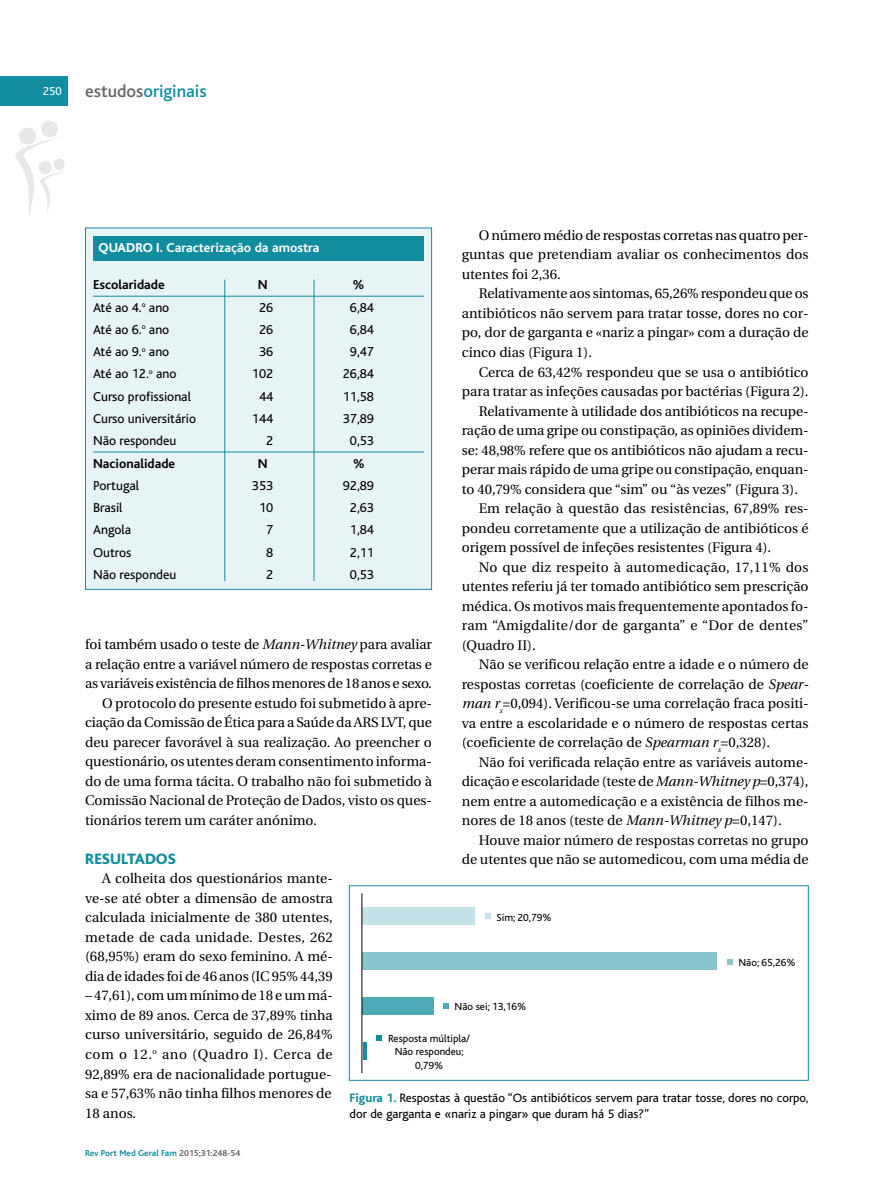
<style>
.page{position:relative;width:881px;height:1191px;background:#fff}
.page>*{position:absolute;margin:0;border:0;box-sizing:border-box;transform-origin:0 0}
.t1{font:500 18px "Bliss";color:#128d9f}
.t2{font:800 15.75px "Bliss";color:#128d9f}
.t3{font:13.8px/19.5px "Utopia";color:#000;text-align:justify}
.t4{font:13.8px "Utopia";letter-spacing:.02em;color:#000}
.t5{font:13.5px "Bliss";color:#000}
.t6{font:700 13.5px "Bliss";color:#fff}
.t7{font:700 13.5px "Bliss";color:#000}
.t8{font:12.75px/16.5px "Bliss";color:#000}
.t9{font:12px "Bliss";color:#fff}
.t10{font:10.8px/13.5px "Bliss";color:#000;text-align:center}
.t11{font:700 9px "Bliss";color:#128d9f}
.s1{color:#666}
.s2{font-style:italic}
.s3{font-weight:800}
.s4{font-weight:800;color:#128d9f}
</style>
<div class="page">
<svg style="left:15px;top:120px;width:50px;height:95px"></svg>
<div style="left:0;top:77px;width:68px;height:29px;background:#128d9f"></div>
<div style="left:86px;top:228px;width:345px;height:361px;background:#e7f4f5"></div>
<div style="left:85px;top:227px;width:347px;height:363px;border:1px solid #128d9f"></div>
<hr style="left:93px;top:296px;width:331px;height:1px;background:#128d9f">
<hr style="left:93px;top:451px;width:331px;height:1px;background:#128d9f">
<div style="left:93px;top:236px;width:331px;height:25px;background:#128d9f"></div>
<hr style="left:224px;top:280px;width:1px;height:301px;background:#128d9f">
<hr style="left:313px;top:280px;width:1px;height:301px;background:#128d9f">
<div style="left:362px;top:907px;width:112px;height:18px;background:#c4e2e7"></div>
<div style="left:362px;top:952px;width:354px;height:17px;background:#88c6cf"></div>
<div style="left:362px;top:997px;width:71px;height:17px;background:#4daab7"></div>
<hr style="left:363px;top:1042px;width:3px;height:17px;background:#128d9f">
<svg style="left:485px;top:913px;width:6px;height:6px"></svg>
<svg style="left:443px;top:1003px;width:6px;height:6px"></svg>
<svg style="left:376px;top:1035px;width:6px;height:6px"></svg>
<svg style="left:727px;top:959px;width:5px;height:5px"></svg>
<hr style="left:361px;top:893px;width:1px;height:180px;background:#000">
<p class="t9" style="left:43px;top:87px;width:20px">250</p>
<h1 class="t1" style="left:85px;top:85px;width:123px"><span class="s1">estudos</span>originais</h1>
<p class="t3" style="left:461px;top:227px;width:348px;text-indent:17px">O número médio de respostas corretas nas quatro per&shy;guntas que pretendiam avaliar os conhecimentos dos utentes foi 2,36.</p>
<p class="t3" style="left:461px;top:285px;width:348px;text-indent:17px">Relativamente aos sintomas, 65,26% respondeu que os antibióticos não servem para tratar tosse, dores no cor&shy;po, dor de garganta e «nariz a pingar» com a duração de cinco dias (Figura 1).</p>
<p class="t3" style="left:478px;top:363px;width:331px">Cerca de 63,42% respondeu que se usa o antibiótico</p>
<p class="t3" style="left:461px;top:383px;width:348px">para tratar as infeções causadas por bactérias (Figura 2).</p>
<p class="t3" style="left:478px;top:402px;width:331px">Relativamente à utilidade dos antibióticos na recupe-</p>
<p class="t3" style="left:461px;top:422px;width:348px">ração de uma gripe ou constipação, as opiniões dividem-</p>
<p class="t3" style="left:461px;top:441px;width:348px">se: 48,98% refere que os antibióticos não ajudam a recu-</p>
<p class="t3" style="left:461px;top:461px;width:348px">perar mais rápido de uma gripe ou constipação, enquan-</p>
<p class="t3" style="left:461px;top:480px;width:337px">to 40,79% considera que “sim” ou “às vezes” (Figura 3).</p>
<p class="t3" style="left:478px;top:500px;width:331px">Em relação à questão das resistências, 67,89% res-</p>
<p class="t3" style="left:461px;top:519px;width:348px">pondeu corretamente que a utilização de antibióticos é</p>
<p class="t3" style="left:461px;top:539px;width:311px">origem possível de infeções resistentes (Figura 4).</p>
<p class="t4" style="left:478px;top:561px;width:331px">No que diz respeito à automedicação, 17,11% dos</p>
<p class="t3" style="left:461px;top:578px;width:348px">utentes referiu já ter tomado antibiótico sem prescrição</p>
<p class="t3" style="left:461px;top:597px;width:348px">médica. Os motivos mais frequentemente apontados fo-</p>
<p class="t4" style="left:461px;top:620px;width:348px">ram “Amigdalite/dor de garganta” e “Dor de dentes”</p>
<p class="t3" style="left:461px;top:636px;width:75px">(Quadro II).</p>
<p class="t3" style="left:478px;top:656px;width:331px">Não se verificou relação entre a idade e o número de</p>
<p class="t3" style="left:461px;top:675px;width:348px">respostas corretas (coeficiente de correlação de <span class="s2">Spear-</span></p>
<p class="t3" style="left:461px;top:695px;width:348px"><span class="s2">man r</span><sub>s</sub>=0,094). Verificou-se uma correlação fraca positi-</p>
<p class="t3" style="left:461px;top:714px;width:348px">va entre a escolaridade e o número de respostas certas</p>
<p class="t3" style="left:461px;top:734px;width:310px">(coeficiente de correlação de <span class="s2">Spearman r</span><sub>s</sub>=0,328).</p>
<p class="t3" style="left:478px;top:753px;width:331px">Não foi verificada relação entre as variáveis autome-</p>
<p class="t3" style="left:461px;top:773px;width:348px">dicação e escolaridade (teste de <span class="s2">Mann-Whitney p</span>=0,374),</p>
<p class="t3" style="left:461px;top:792px;width:348px">nem entre a automedicação e a existência de filhos me-</p>
<p class="t3" style="left:461px;top:812px;width:321px">nores de 18 anos (teste de <span class="s2">Mann-Whitney p</span>=0,147).</p>
<p class="t3" style="left:478px;top:831px;width:331px">Houve maior número de respostas corretas no grupo</p>
<p class="t3" style="left:461px;top:851px;width:348px">de utentes que não se automedicou, com uma média de</p>
<p class="t6" style="left:98px;top:243px;width:222px"><span class="s3">QUADRO I.</span> Caracterização da amostra</p>
<p class="t7" style="left:93px;top:280px;width:73px">Escolaridade</p>
<p class="t7" style="left:258px;top:280px;width:11px">N</p>
<p class="t7" style="left:352px;top:280px;width:14px">%</p>
<p class="t5" style="left:93px;top:303px;width:78px">Até ao 4.<sup>o</sup> ano</p>
<p class="t5" style="left:259px;top:303px;width:16px">26</p>
<p class="t5" style="left:350px;top:303px;width:26px">6,84</p>
<p class="t5" style="left:93px;top:325px;width:78px">Até ao 6.<sup>o</sup> ano</p>
<p class="t5" style="left:259px;top:325px;width:16px">26</p>
<p class="t5" style="left:350px;top:325px;width:26px">6,84</p>
<p class="t5" style="left:93px;top:347px;width:78px">Até ao 9.<sup>o</sup> ano</p>
<p class="t5" style="left:259px;top:347px;width:16px">36</p>
<p class="t5" style="left:350px;top:347px;width:26px">9,47</p>
<p class="t5" style="left:93px;top:369px;width:85px">Até ao 12.<sup>o</sup> ano</p>
<p class="t5" style="left:252px;top:369px;width:23px">102</p>
<p class="t5" style="left:343px;top:369px;width:33px">26,84</p>
<p class="t5" style="left:93px;top:392px;width:99px">Curso profissional</p>
<p class="t5" style="left:259px;top:392px;width:16px">44</p>
<p class="t5" style="left:343px;top:392px;width:33px">11,58</p>
<p class="t5" style="left:93px;top:414px;width:104px">Curso universitário</p>
<p class="t5" style="left:252px;top:414px;width:23px">144</p>
<p class="t5" style="left:343px;top:414px;width:33px">37,89</p>
<p class="t5" style="left:93px;top:436px;width:85px">Não respondeu</p>
<p class="t5" style="left:266px;top:436px;width:9px">2</p>
<p class="t5" style="left:350px;top:436px;width:26px">0,53</p>
<p class="t7" style="left:93px;top:458px;width:84px">Nacionalidade</p>
<p class="t7" style="left:258px;top:458px;width:11px">N</p>
<p class="t7" style="left:353px;top:458px;width:14px">%</p>
<p class="t5" style="left:93px;top:481px;width:47px">Portugal</p>
<p class="t5" style="left:252px;top:481px;width:23px">353</p>
<p class="t5" style="left:343px;top:481px;width:33px">92,89</p>
<p class="t5" style="left:93px;top:503px;width:31px">Brasil</p>
<p class="t5" style="left:259px;top:503px;width:16px">10</p>
<p class="t5" style="left:350px;top:503px;width:26px">2,63</p>
<p class="t5" style="left:93px;top:525px;width:39px">Angola</p>
<p class="t5" style="left:266px;top:525px;width:9px">7</p>
<p class="t5" style="left:350px;top:525px;width:26px">1,84</p>
<p class="t5" style="left:93px;top:547px;width:40px">Outros</p>
<p class="t5" style="left:266px;top:547px;width:9px">8</p>
<p class="t5" style="left:350px;top:547px;width:26px">2,11</p>
<p class="t5" style="left:93px;top:570px;width:85px">Não respondeu</p>
<p class="t5" style="left:266px;top:570px;width:9px">2</p>
<p class="t5" style="left:350px;top:570px;width:26px">0,53</p>
<p class="t3" style="left:85px;top:636px;width:348px">foi também usado o teste de <span class="s2">Mann-Whitney</span> para avaliar</p>
<p class="t3" style="left:85px;top:655px;width:348px">a relação entre a variável número de respostas corretas e</p>
<p class="t3" style="left:85px;top:675px;width:348px">as variáveis existênciade filhosmenoresde 18 anos e sexo.</p>
<p class="t3" style="left:102px;top:694px;width:331px">O protocolo do presente estudo foi submetido à apre-</p>
<p class="t3" style="left:85px;top:714px;width:348px">ciação da Comissão de Ética para a Saúde da ARS LVT, que</p>
<p class="t3" style="left:85px;top:733px;width:348px">deu parecer favorável à sua realização. Ao preencher o</p>
<p class="t3" style="left:85px;top:753px;width:348px">questionário, os utentes deram consentimento informa-</p>
<p class="t3" style="left:85px;top:772px;width:348px">do de uma forma tácita. O trabalho não foi submetido à</p>
<p class="t3" style="left:85px;top:792px;width:348px">Comissão Nacional de Proteção de Dados, visto os ques-</p>
<p class="t3" style="left:85px;top:811px;width:233px">tionários terem um caráter anónimo.</p>
<p class="t2" style="left:85px;top:853px;width:92px">RESULTADOS</p>
<p class="t3" style="left:85px;top:870px;width:249px;text-indent:17px">A colheita dos questionários mante&shy;ve-se até obter a dimensão de amostra calculada inicialmente de 380 utentes, metade de cada unidade. Destes, 262 (68,95%) eram do sexo feminino. A mé&shy;dia de idades foi de 46 anos (IC 95% 44,39</p>
<p class="t3" style="left:85px;top:987px;width:249px">– 47,61), com um mínimo de 18 e um má&shy;ximo de 89 anos. Cerca de 37,89% tinha curso universitário, seguido de 26,84% com o 12.<sup>o</sup> ano (Quadro I). Cerca de 92,89% era de nacionalidade portugue&shy;sa e 57,63% não tinha filhos menores de 18 anos.</p>
<p class="t10" style="left:496px;top:911px;width:57px">Sim; 20,79%</p>
<p class="t10" style="left:738px;top:957px;width:58px">Não; 65,26%</p>
<p class="t10" style="left:454px;top:1001px;width:73px">Não sei; 13,16%</p>
<p class="t10" style="left:388px;top:1032px;width:83px">Resposta múltipla/<br>Não respondeu;<br>0,79%</p>
<p class="t8" style="left:349px;top:1090px;width:460px"><span class="s4">Figura 1.</span> Respostas à questão “Os antibióticos servem para tratar tosse, dores no corpo, dor de garganta e «nariz a pingar» que duram há 5 dias?”</p>
<p class="t11" style="left:85px;top:1149px;width:157px">Rev Port Med Geral Fam <span class="s1">2015;31:248-54</span></p>
</div>
